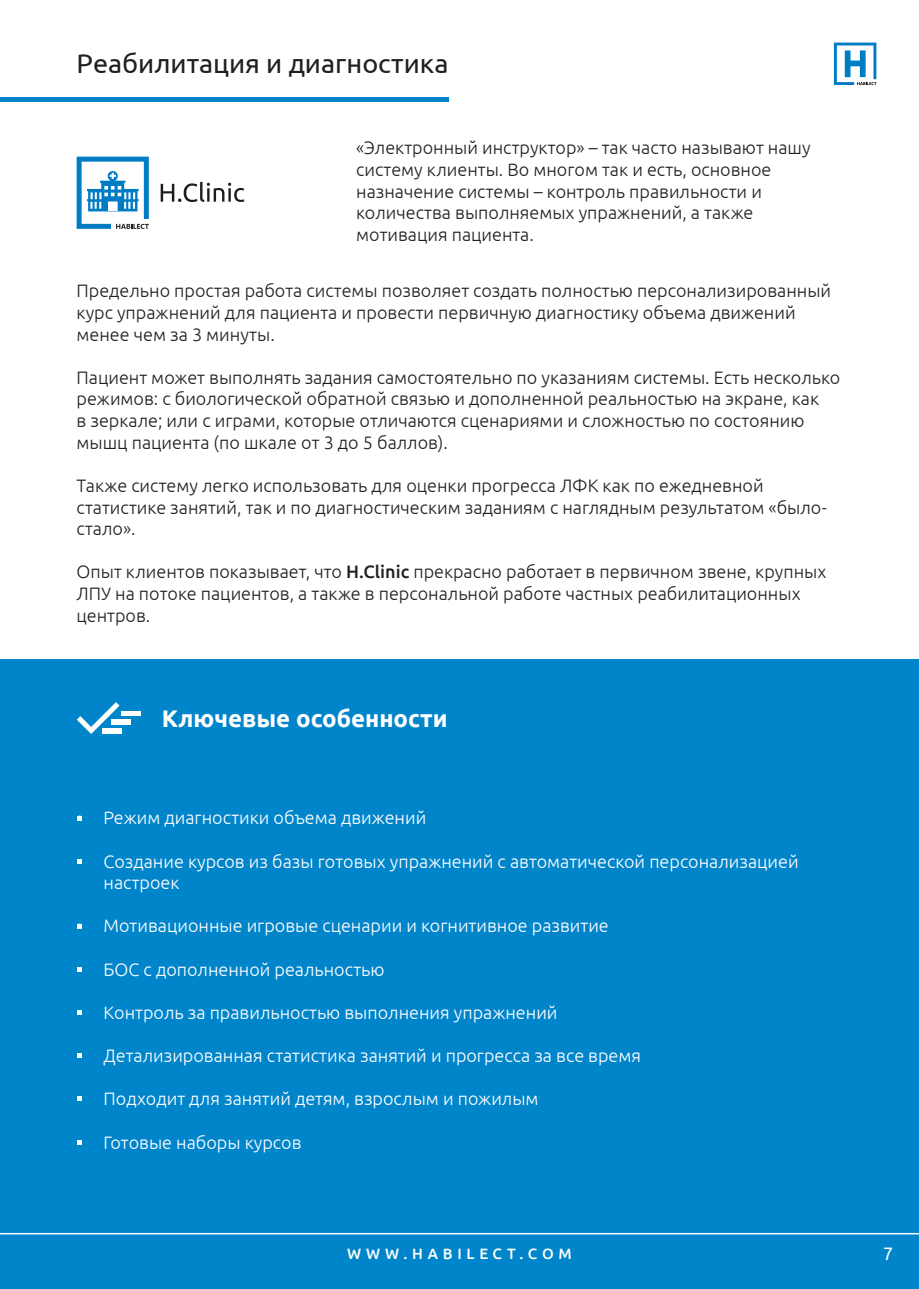
<style>
.page{position:relative;width:919px;height:1289px;background:#fff}
.page>*{position:absolute;margin:0;border:0;box-sizing:border-box;transform-origin:0 0}
.t1{font:27px "Ubuntu";color:#231f20}
.t2{font:700 24px "Ubuntu";color:#fff}
.t3{font:300 18px/21.6px "Ubuntu";color:#231f20}
.t4{font:300 18px/21.6px "Ubuntu";color:#fff}
.t5{font:18px "Ubuntu";color:#fff}
.t6{font:500 15px "Ubuntu";letter-spacing:.32em;color:#fff}
.s1{font-weight:500}
</style>
<div class="page">
<div style="left:0;top:659px;width:918px;height:629px;background:#0085cb"></div>
<hr style="left:0;top:1232px;width:918px;height:2px;background:#fff">
<hr style="left:0;top:98px;width:448px;height:4px;background:#0085cb">
<svg style="left:77px;top:816px;width:5px;height:4px"></svg>
<svg style="left:77px;top:859px;width:5px;height:4px"></svg>
<svg style="left:77px;top:924px;width:5px;height:4px"></svg>
<svg style="left:77px;top:967px;width:5px;height:4px"></svg>
<svg style="left:77px;top:1053px;width:5px;height:5px"></svg>
<svg style="left:77px;top:1096px;width:5px;height:5px"></svg>
<svg style="left:77px;top:1140px;width:5px;height:4px"></svg>
<svg style="left:77px;top:1010px;width:5px;height:4px"></svg>
<svg style="left:833px;top:43px;width:43px;height:42px"></svg>
<svg style="left:77px;top:157px;width:72px;height:72px"></svg>
<svg style="left:161px;top:182px;width:83px;height:20px"></svg>
<svg style="left:77px;top:702px;width:42px;height:32px"></svg>
<div style="left:112px;top:720px;width:19px;height:5px;background:#fff"></div>
<div style="left:121px;top:710px;width:19px;height:5px;background:#fff"></div>
<div style="left:102px;top:729px;width:20px;height:5px;background:#fff"></div>
<h1 class="t1" style="left:77px;top:47px;width:373px">Реабилитация и диагностика</h1>
<p class="t3" style="left:356px;top:137px;width:456px">«Электронный инструктор» – так часто называют нашу систему клиенты. Во многом так и есть, основное назначение системы – контроль правильности и количества выполняемых упражнений, а также мотивация пациента.</p>
<p class="t3" style="left:77px;top:280px;width:756px">Предельно простая работа системы позволяет создать полностью персонализированный курс упражнений для пациента и провести первичную диагностику объема движений менее чем за 3 минуты.</p>
<p class="t3" style="left:77px;top:366px;width:765px">Пациент может выполнять задания самостоятельно по указаниям системы. Есть несколько режимов: с биологической обратной связью и дополненной реальностью на экране, как<br>в зеркале; или с играми, которые отличаются сценариями и сложностью по состоянию мышц пациента (по шкале от 3 до 5 баллов).</p>
<p class="t3" style="left:77px;top:474px;width:751px">Также систему легко использовать для оценки прогресса ЛФК как по ежедневной статистике занятий, так и по диагностическим заданиям с наглядным результатом «было&shy;стало».</p>
<p class="t3" style="left:77px;top:560px;width:751px">Опыт клиентов показывает, что <span class="s1">H.Clinic</span> прекрасно работает в первичном звене, крупных<br>ЛПУ на потоке пациентов, а также в персональной работе частных реабилитационных центров.</p>
<h2 class="t2" style="left:162px;top:703px;width:287px">Ключевые особенности</h2>
<p class="t4" style="left:77px;top:806px;width:351px">• Режим диагностики объема движений</p>
<p class="t4" style="left:104px;top:849px;width:696px;text-indent:-27px">• Создание курсов из базы готовых упражнений с автоматической персонализацией настроек</p>
<p class="t4" style="left:77px;top:914px;width:533px">• Мотивационные игровые сценарии и когнитивное развитие</p>
<p class="t4" style="left:77px;top:957px;width:309px">• БОС с дополненной реальностью</p>
<p class="t4" style="left:77px;top:1001px;width:482px">• Контроль за правильностью выполнения упражнений</p>
<p class="t4" style="left:77px;top:1044px;width:566px">• Детализированная статистика занятий и прогресса за все время</p>
<p class="t4" style="left:77px;top:1087px;width:463px">• Подходит для занятий детям, взрослым и пожилым</p>
<p class="t4" style="left:77px;top:1130px;width:226px">• Готовые наборы курсов</p>
<p class="t6" style="left:347px;top:1244px;width:226px">WWW.HABILECT.COM</p>
<p class="t5" style="left:883px;top:1242px;width:12px">7</p>
</div>
